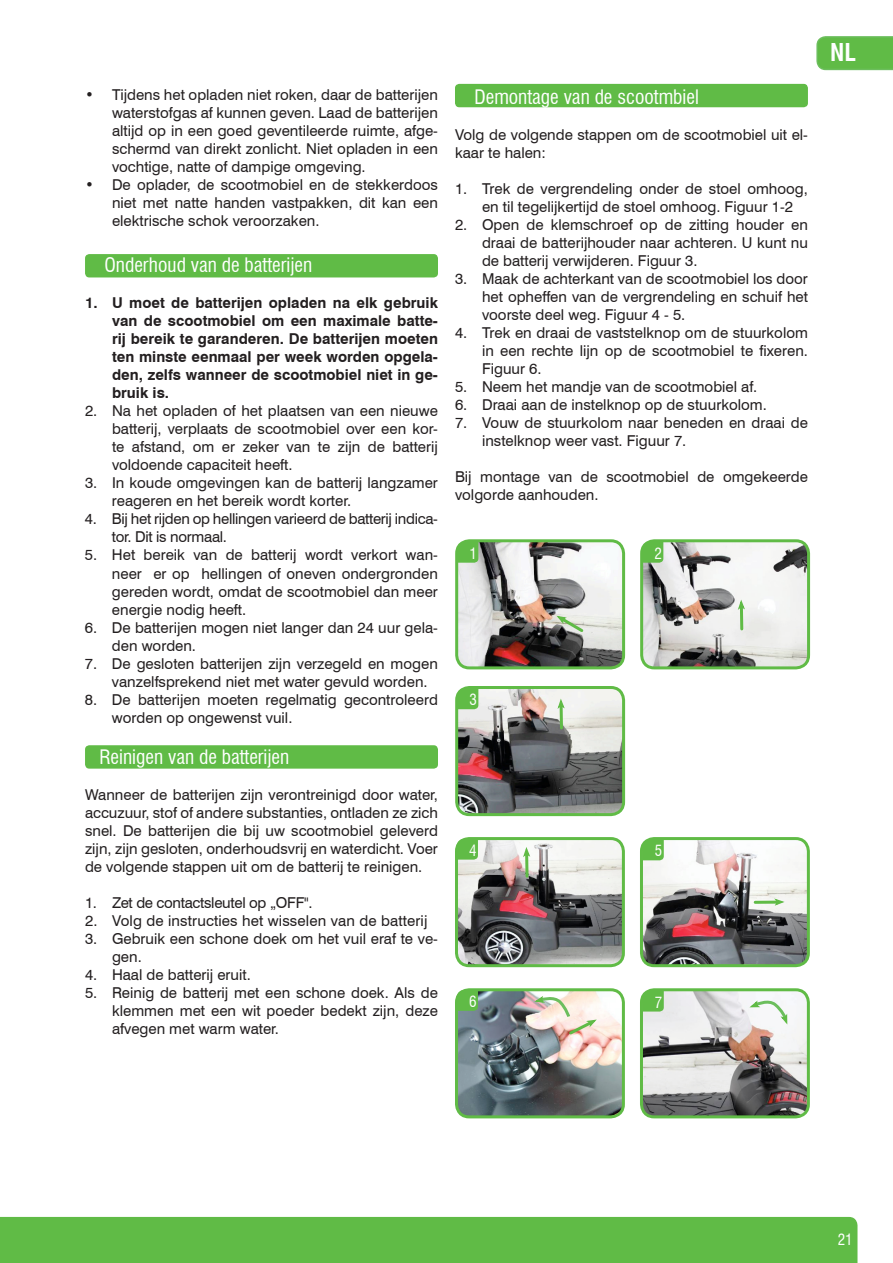
<style>
.page{position:relative;width:893px;height:1263px;background:#fff}
.page>*{position:absolute;margin:0;border:0;box-sizing:border-box;transform-origin:0 0}
.t1{font:700 condensed 24px "Swiss 721 BT";color:#fff}
.t2{font:condensed 19.5px "Swiss 721 BT";color:#fff}
.t3{font:15px/18px "Swiss 721 BT";color:#231f20;text-align:justify}
.t4{font:700 15px/18px "Swiss 721 BT";color:#231f20;text-align:justify}
.t5{font:15px/18px "Swiss 721 BT";letter-spacing:-.02em;color:#231f20}
.t6{font:condensed 15px "Swiss 721 BT";color:#fff}
</style>
<div class="page">
<div style="left:0;top:1217px;width:857px;height:46px;background:#60bb46"></div>
<div style="left:85px;top:254px;width:353px;height:23px;background:#60bb46;border-radius:4px"></div>
<div style="left:85px;top:745px;width:353px;height:24px;background:#60bb46;border-radius:4px"></div>
<svg style="left:816px;top:36px;width:77px;height:34px;background:#64bc4c"></svg>
<div style="left:455px;top:84px;width:353px;height:23px;background:#60bb46;border-radius:4px"></div>
<img style="left:459px;top:543px;width:165px;height:125px">
<div style="left:455px;top:539px;width:170px;height:130px;border:3px solid #60bb46;border-radius:13px"></div>
<img style="left:459px;top:687px;width:165px;height:128px">
<div style="left:455px;top:686px;width:170px;height:130px;border:3px solid #60bb46;border-radius:13px"></div>
<img style="left:459px;top:841px;width:162px;height:125px">
<div style="left:455px;top:837px;width:170px;height:130px;border:3px solid #60bb46;border-radius:13px"></div>
<img style="left:456px;top:992px;width:166px;height:125px">
<div style="left:455px;top:988px;width:170px;height:130px;border:3px solid #60bb46;border-radius:13px"></div>
<img style="left:644px;top:543px;width:164px;height:125px">
<div style="left:640px;top:539px;width:170px;height:130px;border:3px solid #60bb46;border-radius:13px"></div>
<img style="left:644px;top:841px;width:162px;height:125px">
<div style="left:640px;top:837px;width:170px;height:130px;border:3px solid #60bb46;border-radius:13px"></div>
<img style="left:641px;top:992px;width:165px;height:125px">
<div style="left:640px;top:988px;width:170px;height:130px;border:3px solid #60bb46;border-radius:13px"></div>
<svg style="left:457px;top:541px;width:21px;height:22px"></svg>
<svg style="left:642px;top:541px;width:21px;height:22px"></svg>
<svg style="left:457px;top:688px;width:21px;height:21px"></svg>
<svg style="left:457px;top:838px;width:21px;height:22px"></svg>
<svg style="left:457px;top:989px;width:21px;height:22px"></svg>
<svg style="left:642px;top:839px;width:22px;height:21px"></svg>
<svg style="left:642px;top:990px;width:22px;height:21px"></svg>
<hr style="left:740px;top:606px;width:3px;height:23px;background:#60bb46">
<svg style="left:738px;top:600px;width:9px;height:17px"></svg>
<hr style="left:560px;top:705px;width:3px;height:23px;background:#60bb46">
<svg style="left:557px;top:699px;width:9px;height:17px"></svg>
<svg style="left:556px;top:615px;width:30px;height:20px"></svg>
<hr style="left:525px;top:854px;width:3px;height:22px;background:#60bb46">
<svg style="left:523px;top:847px;width:9px;height:18px"></svg>
<hr style="left:755px;top:901px;width:23px;height:3px;background:#60bb46">
<svg style="left:772px;top:900px;width:12px;height:7px"></svg>
<svg style="left:534px;top:994px;width:63px;height:43px"></svg>
<svg style="left:749px;top:998px;width:40px;height:26px"></svg>
<p class="t3" style="left:112px;top:85px;width:327px;text-indent:-27px">• Tijdens het opladen niet roken, daar de batterijen waterstofgas af kunnen geven. Laad de batterijen altijd op in een goed geventileerde ruimte, afge&shy;schermd van direkt zonlicht. Niet opladen in een vochtige, natte of dampige omgeving.</p>
<p class="t3" style="left:112px;top:175px;width:327px;text-indent:-27px">• De oplader, de scootmobiel en de stekkerdoos niet met natte handen vastpakken, dit kan een elektrische schok veroorzaken.</p>
<h2 class="t2" style="left:104px;top:254px;width:209px">Onderhoud van de batterijen</h2>
<p class="t4" style="left:112px;top:294px;width:327px;text-indent:-27px">1. U moet de batterijen opladen na elk gebruik van de scootmobiel om een maximale batte&shy;rij bereik te garanderen. De batterijen moeten ten minste eenmaal per week worden opgela&shy;den, zelfs wanneer de scootmobiel niet in ge&shy;bruik is.</p>
<p class="t3" style="left:112px;top:402px;width:327px;text-indent:-27px">2. Na het opladen of het plaatsen van een nieuwe batterij, verplaats de scootmobiel over een kor&shy;te afstand, om er zeker van te zijn de batterij voldoende capaciteit heeft.</p>
<p class="t3" style="left:112px;top:474px;width:327px;text-indent:-27px">3. In koude omgevingen kan de batterij langzamer reageren en het bereik wordt korter.</p>
<p class="t5" style="left:112px;top:510px;width:327px;text-indent:-27px">4. Bij het rijden op hellingen varieerd de batterij indica&shy;tor. Dit is normaal.</p>
<p class="t3" style="left:112px;top:546px;width:327px;text-indent:-27px">5. Het bereik van de batterij wordt verkort wan&shy;neer er op hellingen of oneven ondergronden gereden wordt, omdat de scootmobiel dan meer energie nodig heeft.</p>
<p class="t3" style="left:112px;top:618px;width:327px;text-indent:-27px">6. De batterijen mogen niet langer dan 24 uur gela&shy;den worden.</p>
<p class="t3" style="left:112px;top:654px;width:327px;text-indent:-27px">7. De gesloten batterijen zijn verzegeld en mogen vanzelfsprekend niet met water gevuld worden.</p>
<p class="t3" style="left:112px;top:690px;width:327px;text-indent:-27px">8. De batterijen moeten regelmatig gecontroleerd worden op ongewenst vuil.</p>
<h2 class="t2" style="left:100px;top:745px;width:191px">Reinigen van de batterijen</h2>
<p class="t3" style="left:85px;top:785px;width:354px">Wanneer de batterijen zijn verontreinigd door water, accuzuur, stof of andere substanties, ontladen ze zich snel. De batterijen die bij uw scootmobiel geleverd zijn, zijn gesloten, onderhoudsvrij en waterdicht. Voer de volgende stappen uit om de batterij te reinigen.</p>
<p class="t5" style="left:85px;top:893px;width:229px">1. Zet de contactsleutel op „OFF".</p>
<p class="t3" style="left:85px;top:911px;width:344px">2. Volg de instructies het wisselen van de batterij</p>
<p class="t3" style="left:112px;top:929px;width:327px;text-indent:-27px">3. Gebruik een schone doek om het vuil eraf te ve&shy;gen.</p>
<p class="t3" style="left:85px;top:965px;width:167px">4. Haal de batterij eruit.</p>
<p class="t3" style="left:112px;top:983px;width:327px;text-indent:-27px">5. Reinig de batterij met een schone doek. Als de klemmen met een wit poeder bedekt zijn, deze afvegen met warm water.</p>
<h2 class="t2" style="left:474px;top:85px;width:226px">Demontage van de scootmbiel</h2>
<p class="t3" style="left:455px;top:125px;width:354px">Volg de volgende stappen om de scootmobiel uit el&shy;kaar te halen:</p>
<p class="t3" style="left:482px;top:179px;width:327px;text-indent:-27px">1. Trek de vergrendeling onder de stoel omhoog, en til tegelijkertijd de stoel omhoog. Figuur 1-2</p>
<p class="t3" style="left:482px;top:215px;width:327px;text-indent:-27px">2. Open de klemschroef op de zitting houder en draai de batterijhouder naar achteren. U kunt nu de batterij verwijderen. Figuur 3.</p>
<p class="t3" style="left:482px;top:269px;width:327px;text-indent:-27px">3. Maak de achterkant van de scootmobiel los door het opheffen van de vergrendeling en schuif het voorste deel weg. Figuur 4 - 5.</p>
<p class="t3" style="left:482px;top:323px;width:327px;text-indent:-27px">4. Trek en draai de vaststelknop om de stuurkolom in een rechte lijn op de scootmobiel te fixeren.<br>Figuur 6.</p>
<p class="t3" style="left:455px;top:377px;width:304px">5. Neem het mandje van de scootmobiel af.</p>
<p class="t3" style="left:455px;top:395px;width:313px">6. Draai aan de instelknop op de stuurkolom.</p>
<p class="t3" style="left:482px;top:413px;width:327px;text-indent:-27px">7. Vouw de stuurkolom naar beneden en draai de instelknop weer vast. Figuur 7.</p>
<p class="t3" style="left:455px;top:467px;width:354px">Bij montage van de scootmobiel de omgekeerde volgorde aanhouden.</p>
<p class="t6" style="left:469px;top:544px;width:9px">1</p>
<p class="t6" style="left:654px;top:544px;width:9px">2</p>
<p class="t6" style="left:469px;top:691px;width:9px">3</p>
<p class="t6" style="left:469px;top:841px;width:9px">4</p>
<p class="t6" style="left:469px;top:992px;width:9px">6</p>
<p class="t6" style="left:655px;top:842px;width:9px">5</p>
<p class="t6" style="left:655px;top:993px;width:9px">7</p>
<h1 class="t1" style="left:830px;top:38px;width:28px">NL</h1>
<p class="t6" style="left:838px;top:1230px;width:16px">21</p>
</div>
